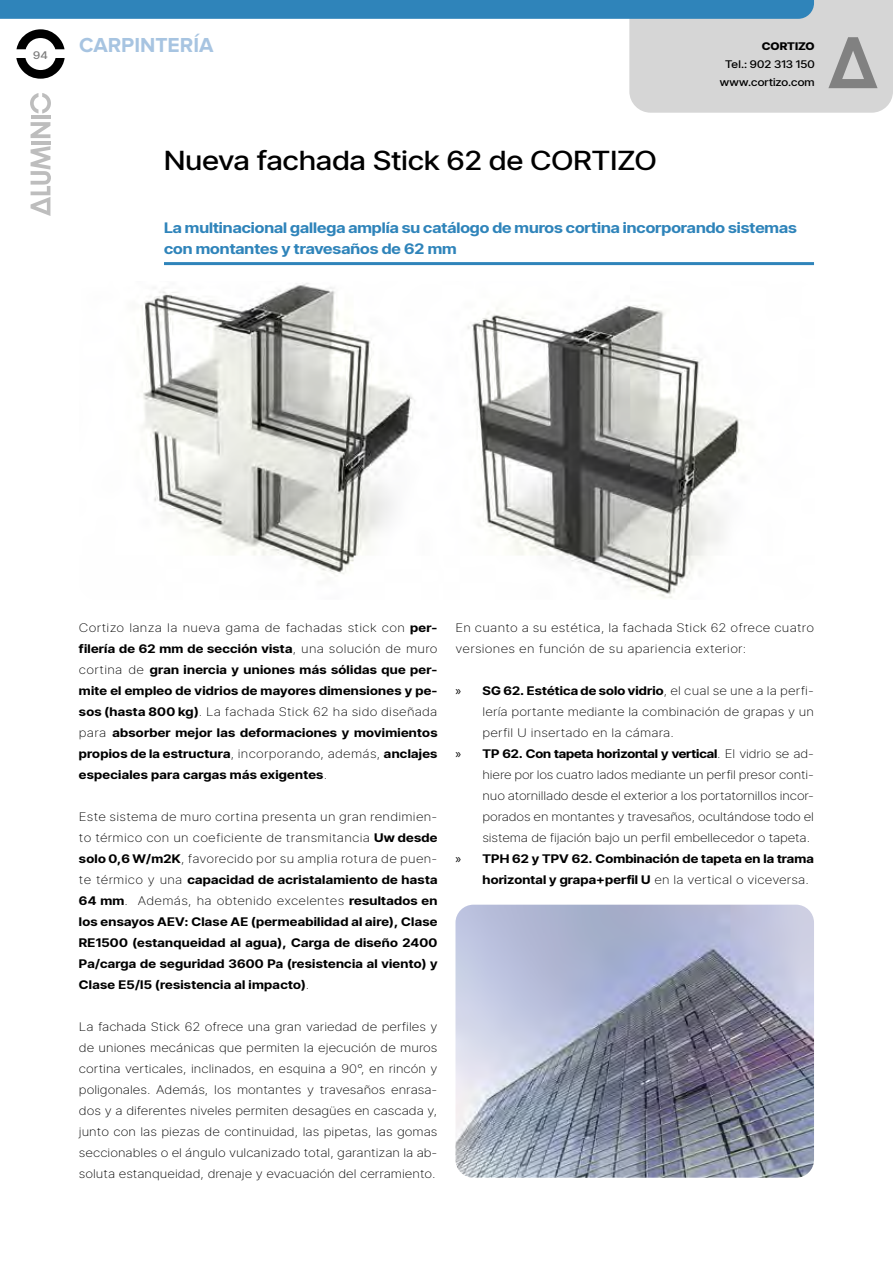
<style>
.page{position:relative;width:893px;height:1263px;background:#fff}
.page>*{position:absolute;margin:0;border:0;box-sizing:border-box;transform-origin:0 0}
.t1{font:500 30px "Stage Grotesk";letter-spacing:.01em;color:#000}
.t2{font:700 21px "Proxima Nova";color:#a7c4e1}
.t3{font:700 16.5px/21px "Stage Grotesk";color:#2f84ba}
.t4{font:700 13.5px/21px "Stage Grotesk";letter-spacing:.01em;color:#000;text-align:justify}
.t5{font:100 13.5px/21px "Stage Grotesk";color:#000;text-align:justify}
.t6{font:100 13.5px/21px "Stage Grotesk";letter-spacing:.02em;color:#000}
.t7{font:700 13.5px "Stage Grotesk";letter-spacing:-.01em;color:#000}
.t8{font:500 12px/18px "Stage Grotesk";letter-spacing:.01em;color:#000;text-align:center}
.t9{font:800 12px "Stage Grotesk";color:#000}
.t10{font:500 12px "Stage Grotesk";color:#7c7c7c}
.s1{font-weight:100}
.s2{font-family:"Myriad Pro";font-weight:400}
</style>
<div class="page">
<hr style="left:164px;top:262px;width:650px;height:3px;background:#2f84ba">
<img style="left:142px;top:283px;width:600px;height:315px">
<svg style="left:31px;top:146px;width:20px;height:70px"></svg>
<hr style="left:31px;top:141px;width:19px;height:4px;background:#bdbdbd">
<svg style="left:31px;top:122px;width:19px;height:16px"></svg>
<hr style="left:31px;top:115px;width:19px;height:4px;background:#bdbdbd">
<svg style="left:0;top:0;width:893px;height:113px"></svg>
<img style="left:455px;top:905px;width:359px;height:273px">
<p class="t10" style="left:33px;top:47px;width:16px">94</p>
<h2 class="t2" style="left:79px;top:35px;width:136px">CARPINTERÍA</h2>
<h1 class="t1" style="left:164px;top:140px;width:494px">Nueva fachada Stick 62 de CORTIZO</h1>
<p class="t9" style="left:762px;top:38px;width:54px">CORTIZO</p>
<p class="t8" style="left:720px;top:54px;width:97px">Tel.: 902 313 150 www.cortizo.com</p>
<p class="t3" style="left:164px;top:216px;width:634px">La multinacional gallega amplía su catálogo de muros cortina incorporando sistemas con montantes y travesaños de 62 mm</p>
<p class="t4" style="left:79px;top:616px;width:360px"><span class="s1">Cortizo lanza la nueva gama de fachadas stick con</span> per&shy;filería de 62 mm de sección vista<span class="s1">, una solución de muro cortina de</span> gran inercia y uniones más sólidas que per&shy;mite el empleo de vidrios de mayores dimensiones y pe&shy;sos (hasta 800 kg)<span class="s1">. La fachada Stick 62 ha sido diseñada para</span> absorber mejor las deformaciones y movimientos propios de la estructura<span class="s1">, incorporando, además,</span> anclajes especiales para cargas más exigentes<span class="s1">.</span></p>
<p class="t4" style="left:79px;top:805px;width:360px"><span class="s1">Este sistema de muro cortina presenta un gran rendimien&shy;to térmico con un coeficiente de transmitancia</span> Uw desde solo 0,6 W/m2K<span class="s1">, favorecido por su amplia rotura de puen&shy;te térmico y una</span> capacidad de acristalamiento de hasta 64 mm<span class="s1">. Además, ha obtenido excelentes</span> resultados en los ensayos AEV: Clase AE (permeabilidad al aire), Clase RE1500 (estanqueidad al agua), Carga de diseño 2400<br>Pa/carga de seguridad 3600 Pa (resistencia al viento) y Clase E5/I5 (resistencia al impacto)<span class="s1">.</span></p>
<p class="t5" style="left:79px;top:1016px;width:360px">La fachada Stick 62 ofrece una gran variedad de perfiles y de uniones mecánicas que permiten la ejecución de muros cortina verticales, inclinados, en esquina a 90°, en rincón y poligonales. Además, los montantes y travesaños enrasa&shy;dos y a diferentes niveles permiten desagües en cascada y, junto con las piezas de continuidad, las pipetas, las gomas seccionables o el ángulo vulcanizado total, garantizan la ab&shy;soluta estanqueidad, drenaje y evacuación del cerramiento.</p>
<p class="t6" style="left:456px;top:617px;width:360px">En cuanto a su estética, la fachada Stick 62 ofrece cuatro versiones en función de su apariencia exterior:</p>
<p class="t4" style="left:456px;top:679px;width:360px"><span class="s2">»</span> SG 62. Estética de solo vidrio<span class="s1">, el cual se une a la perfi-</span></p>
<p class="t5" style="left:483px;top:701px;width:333px">lería portante mediante la combinación de grapas y un</p>
<p class="t5" style="left:483px;top:722px;width:193px">perfil U insertado en la cámara.</p>
<p class="t7" style="left:456px;top:745px;width:360px"><span class="s2">»</span> TP 62. Con tapeta horizontal y vertical<span class="s1">. El vidrio se ad-</span></p>
<p class="t5" style="left:483px;top:764px;width:333px">hiere por los cuatro lados mediante un perfil presor conti-</p>
<p class="t5" style="left:483px;top:785px;width:333px">nuo atornillado desde el exterior a los portatornillos incor-</p>
<p class="t5" style="left:483px;top:806px;width:333px">porados en montantes y travesaños, ocultándose todo el</p>
<p class="t5" style="left:483px;top:827px;width:329px">sistema de fijación bajo un perfil embellecedor o tapeta.</p>
<p class="t4" style="left:456px;top:847px;width:360px"><span class="s2">»</span> TPH 62 y TPV 62. Combinación de tapeta en la trama</p>
<p class="t4" style="left:483px;top:868px;width:328px">horizontal y grapa+perfil U <span class="s1">en la vertical o viceversa.</span></p>
</div>
